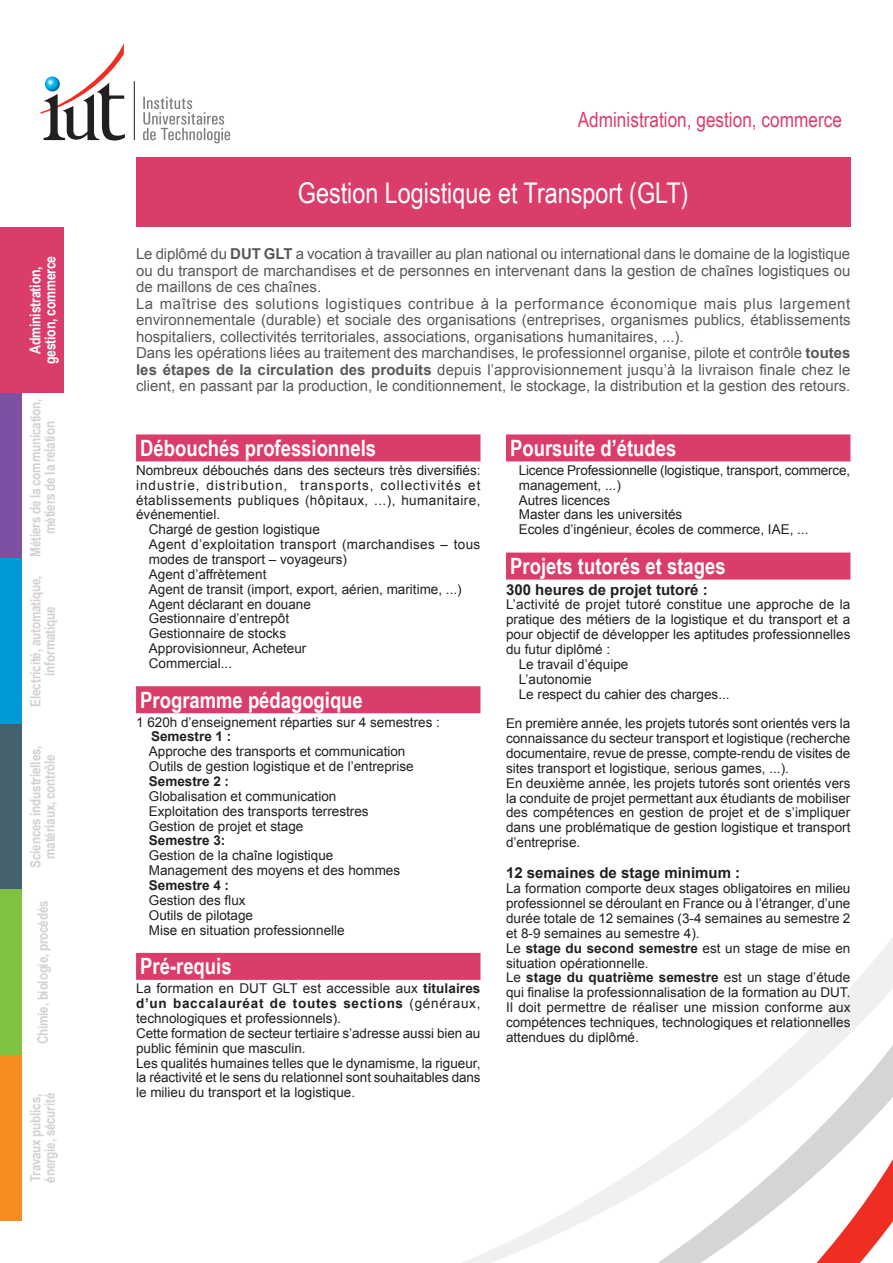
<style>
.page{position:relative;width:893px;height:1263px;background:#fff}
.page>*{position:absolute;margin:0;border:0;box-sizing:border-box;transform-origin:0 0}
.Nom_DUT{font:28.5px "Arial Narrow";color:#fff}
.Titre_1{font:700 22.5px "Arial Narrow";color:#fff}
.Famille_Spécialités{font:21px "Arial Narrow";color:#db3d6b}
.Descriptif_DUT{font:15px/16.5px "Arial";color:#57585a;text-align:justify}
.Sous-titre_1{font:700 15px "Arial";color:#231f20}
.Spécialité_On{font:700 15px/15px "Arial Narrow";letter-spacing:-.015em;color:#fff;text-align:center}
.Spécialité_Off{font:700 14.25px/14.2px "Arial Narrow";letter-spacing:-.01em;color:#d1d2d4;text-align:center}
.Texte_courant{font:13.5px/14.9px "Arial";color:#231f20;text-align:justify}
.Texte_courant-2{font:13.5px/14.9px "Arial";letter-spacing:.025em;color:#231f20}
.Texte_courant-3{font:700 13.5px "Arial";color:#231f20}
.s1{font-weight:700}
</style>
<div class="page">
<svg style="left:400px;top:937px;width:493px;height:326px"></svg>
<div style="left:136px;top:157px;width:714px;height:70px;background:#db3d6b"></div>
<hr style="left:134px;top:81px;width:1px;height:59px;background:#231f20">
<svg style="left:143px;top:97px;width:87px;height:46px"></svg>
<svg style="left:41px;top:43px;width:84px;height:98px"></svg>
<div style="left:136px;top:434px;width:344px;height:27px;background:#db3d6b"></div>
<div style="left:136px;top:686px;width:344px;height:27px;background:#db3d6b"></div>
<div style="left:136px;top:953px;width:344px;height:27px;background:#db3d6b"></div>
<div style="left:506px;top:434px;width:344px;height:27px;background:#db3d6b"></div>
<div style="left:506px;top:553px;width:344px;height:27px;background:#db3d6b"></div>
<div style="left:0;top:227px;width:64px;height:166px;background:#db3d6b"></div>
<div style="left:0;top:393px;width:21px;height:165px;background:#7c51a1"></div>
<div style="left:0;top:558px;width:21px;height:166px;background:#0099da"></div>
<div style="left:0;top:724px;width:21px;height:165px;background:#46616e"></div>
<div style="left:0;top:889px;width:21px;height:166px;background:#7fc241"></div>
<div style="left:0;top:1055px;width:21px;height:165px;background:#f68b1f"></div>
<p class="Spécialité_On" style="left:27px;top:364px;width:110px;rotate:-90deg">Administration, gestion, commerce</p>
<p class="Spécialité_Off" style="left:28px;top:557px;width:160px;rotate:-90deg">Métiers de la communication, métiers de la relation</p>
<p class="Spécialité_Off" style="left:28px;top:706px;width:132px;rotate:-90deg">Electricité, automatique, informatique</p>
<p class="Spécialité_Off" style="left:28px;top:868px;width:124px;rotate:-90deg">Sciences industrielles, matériaux, contrôle</p>
<p class="Spécialité_Off" style="left:35px;top:1044px;width:145px;rotate:-90deg">Chimie, biologie, procédés</p>
<p class="Spécialité_Off" style="left:28px;top:1182px;width:91px;text-align:left;rotate:-90deg">Travaux publics, énergie, sécurité</p>
<p class="Famille_Spécialités" style="left:578px;top:104px;width:266px">Administration, gestion, commerce</p>
<p class="Nom_DUT" style="left:298px;top:172px;width:392px">Gestion Logistique et Transport (GLT)</p>
<p class="Descriptif_DUT" style="left:136px;top:246px;width:716px">Le diplômé du <span class="s1">DUT GLT</span> a vocation à travailler au plan national ou international dans le domaine de la logistique ou du transport de marchandises et de personnes en intervenant dans la gestion de chaînes logistiques ou de maillons de ces chaînes.</p>
<p class="Descriptif_DUT" style="left:136px;top:296px;width:716px">La maîtrise des solutions logistiques contribue à la performance économique mais plus largement environnementale (durable) et sociale des organisations (entreprises, organismes publics, établissements hospitaliers, collectivités territoriales, associations, organisations humanitaires, ...).</p>
<p class="Descriptif_DUT" style="left:136px;top:345px;width:716px">Dans les opérations liées au traitement des marchandises, le professionnel organise, pilote et contrôle <span class="s1">toutes les étapes de la circulation des produits</span> depuis l’approvisionnement jusqu’à la livraison finale chez le client, en passant par la production, le conditionnement, le stockage, la distribution et la gestion des retours.</p>
<p class="Titre_1" style="left:140px;top:431px;width:237px">Débouchés professionnels</p>
<p class="Texte_courant" style="left:136px;top:463px;width:346px">Nombreux débouchés dans des secteurs très diversifiés: industrie, distribution, transports, collectivités et établissements publiques (hôpitaux, ...), humanitaire, événementiel.</p>
<p class="Texte_courant" style="left:149px;top:522px;width:173px">Chargé de gestion logistique</p>
<p class="Texte_courant-2" style="left:149px;top:537px;width:333px">Agent d’exploitation transport (marchandises – tous modes de transport – voyageurs)</p>
<p class="Texte_courant" style="left:149px;top:567px;width:119px">Agent d’affrètement</p>
<p class="Texte_courant" style="left:149px;top:582px;width:314px">Agent de transit (import, export, aérien, maritime, ...)</p>
<p class="Texte_courant" style="left:149px;top:596px;width:164px">Agent déclarant en douane</p>
<p class="Texte_courant" style="left:149px;top:611px;width:142px">Gestionnaire d’entrepôt</p>
<p class="Texte_courant" style="left:149px;top:626px;width:139px">Gestionnaire de stocks</p>
<p class="Texte_courant" style="left:149px;top:641px;width:159px">Approvisionneur, Acheteur</p>
<p class="Texte_courant" style="left:149px;top:656px;width:85px">Commercial...</p>
<p class="Titre_1" style="left:140px;top:682px;width:224px">Programme pédagogique</p>
<p class="Texte_courant" style="left:136px;top:715px;width:305px">1 620h d’enseignement réparties sur 4 semestres :</p>
<p class="Texte_courant-3" style="left:151px;top:728px;width:82px">Semestre 1 :</p>
<p class="Texte_courant" style="left:149px;top:744px;width:258px">Approche des transports et communication</p>
<p class="Texte_courant" style="left:149px;top:759px;width:266px">Outils de gestion logistique et de l’entreprise<br><span class="s1">Semestre 2 :</span></p>
<p class="Texte_courant" style="left:149px;top:789px;width:189px">Globalisation et communication</p>
<p class="Texte_courant" style="left:149px;top:804px;width:221px">Exploitation des transports terrestres</p>
<p class="Texte_courant" style="left:149px;top:818px;width:156px">Gestion de projet et stage<br><span class="s1">Semestre 3:</span></p>
<p class="Texte_courant" style="left:149px;top:848px;width:186px">Gestion de la chaîne logistique</p>
<p class="Texte_courant" style="left:149px;top:863px;width:253px">Management des moyens et des hommes<br><span class="s1">Semestre 4 :</span></p>
<p class="Texte_courant" style="left:149px;top:893px;width:98px">Gestion des flux</p>
<p class="Texte_courant" style="left:149px;top:908px;width:106px">Outils de pilotage</p>
<p class="Texte_courant" style="left:149px;top:922px;width:197px">Mise en situation professionnelle</p>
<p class="Titre_1" style="left:140px;top:949px;width:93px">Pré-requis</p>
<p class="Texte_courant" style="left:136px;top:981px;width:346px">La formation en DUT GLT est accessible aux <span class="s1">titulaires d’un baccalauréat de toutes sections</span> (généraux, technologiques et professionnels).</p>
<p class="Texte_courant" style="left:136px;top:1026px;width:346px">Cette formation de secteur tertiaire s’adresse aussi bien au public féminin que masculin.</p>
<p class="Texte_courant" style="left:136px;top:1055px;width:346px">Les qualités humaines telles que le dynamisme, la rigueur, la réactivité et le sens du relationnel sont souhaitables dans le milieu du transport et la logistique.</p>
<p class="Titre_1" style="left:510px;top:431px;width:168px">Poursuite d’études</p>
<p class="Texte_courant" style="left:519px;top:463px;width:333px">Licence Professionnelle (logistique, transport, commerce, management, ...)</p>
<p class="Texte_courant" style="left:519px;top:492px;width:93px">Autres licences</p>
<p class="Texte_courant" style="left:519px;top:507px;width:165px">Master dans les universités</p>
<p class="Texte_courant" style="left:519px;top:522px;width:291px">Ecoles d’ingénieur, écoles de commerce, IAE, ...</p>
<p class="Titre_1" style="left:510px;top:549px;width:217px">Projets tutorés et stages</p>
<p class="Sous-titre_1" style="left:506px;top:579px;width:203px">300 heures de projet tutoré :</p>
<p class="Texte_courant" style="left:506px;top:597px;width:346px">L’activité de projet tutoré constitue une approche de la pratique des métiers de la logistique et du transport et a pour objectif de développer les aptitudes professionnelles du futur diplômé :</p>
<p class="Texte_courant" style="left:519px;top:657px;width:111px">Le travail d’équipe</p>
<p class="Texte_courant" style="left:519px;top:672px;width:74px">L’autonomie</p>
<p class="Texte_courant" style="left:519px;top:686px;width:212px">Le respect du cahier des charges...</p>
<p class="Texte_courant" style="left:506px;top:716px;width:346px">En première année, les projets tutorés sont orientés vers la connaissance du secteur transport et logistique (recherche documentaire, revue de presse, compte-rendu de visites de sites transport et logistique, serious games, ...).</p>
<p class="Texte_courant" style="left:506px;top:776px;width:346px">En deuxième année, les projets tutorés sont orientés vers la conduite de projet permettant aux étudiants de mobiliser des compétences en gestion de projet et de s’impliquer dans une problématique de gestion logistique et transport d’entreprise.</p>
<p class="Sous-titre_1" style="left:506px;top:863px;width:236px">12 semaines de stage minimum :</p>
<p class="Texte_courant" style="left:506px;top:881px;width:346px">La formation comporte deux stages obligatoires en milieu professionnel se déroulant en France ou à l’étranger, d’une durée totale de 12 semaines (3-4 semaines au semestre 2 et 8-9 semaines au semestre 4).</p>
<p class="Texte_courant" style="left:506px;top:941px;width:346px">Le <span class="s1">stage du second semestre</span> est un stage de mise en situation opérationnelle.</p>
<p class="Texte_courant" style="left:506px;top:970px;width:346px">Le <span class="s1">stage du quatrième semestre</span> est un stage d’étude qui finalise la professionnalisation de la formation au DUT.<br>Il doit permettre de réaliser une mission conforme aux compétences techniques, technologiques et relationnelles attendues du diplômé.</p>
</div>
